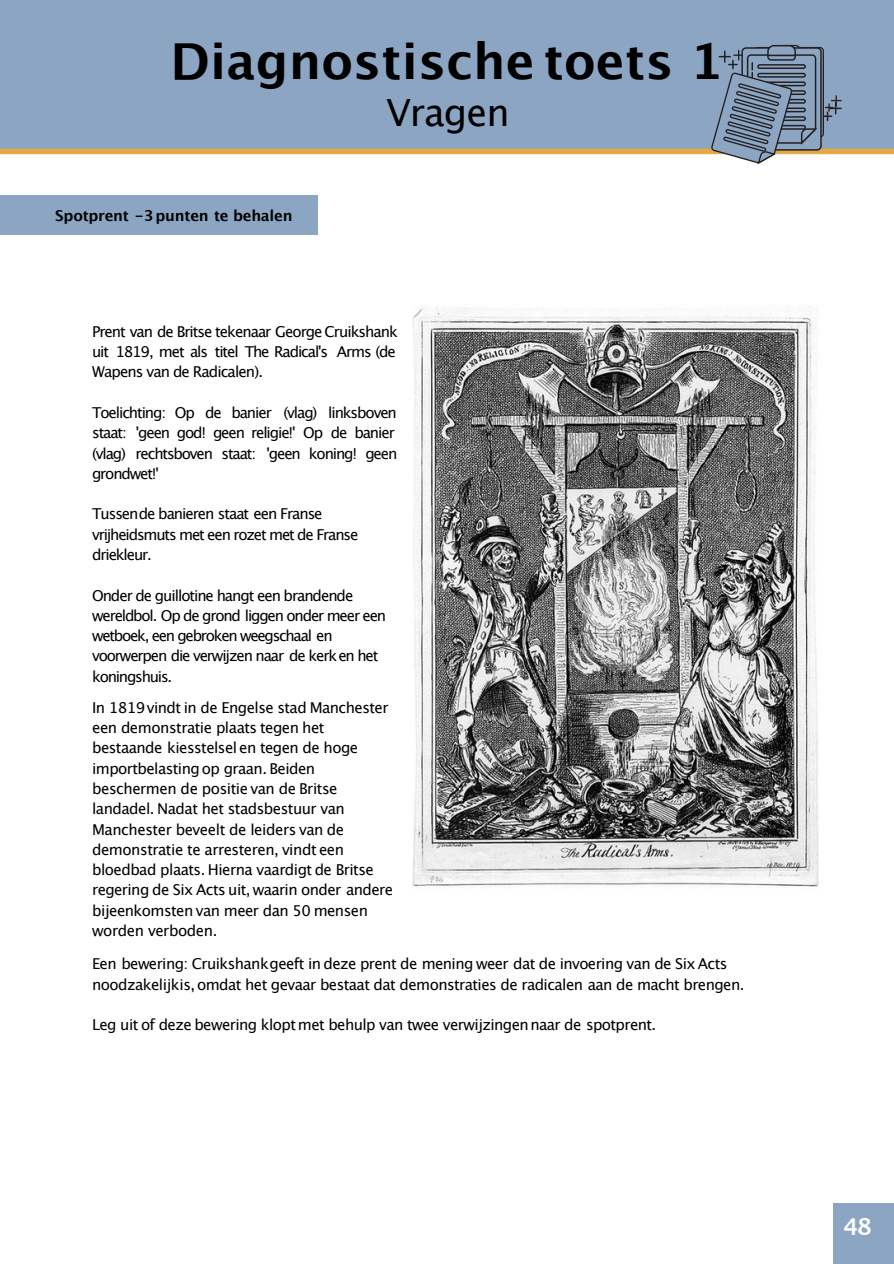
<style>
.page{position:relative;width:894px;height:1264px;background:#fff}
.page>*{position:absolute;margin:0;border:0;box-sizing:border-box;transform-origin:0 0}
.t1{font:700 49.5px "Lucida Grande";letter-spacing:.005em;color:#000}
.t2{font:37.5px "Lucida Grande";letter-spacing:-.025em;color:#000}
.t3{font:700 23.25px "Lucida Grande";color:#fff}
.t4{font:15px/20.2px "Lucida Grande";letter-spacing:-.04em;color:#000}
.t5{font:15px/20.2px "Lucida Grande";letter-spacing:-.075em;color:#000}
.t6{font:15px/20.2px "Lucida Grande";letter-spacing:-.08em;color:#000}
.t7{font:15px/20.2px "Lucida Grande";letter-spacing:-.065em;color:#000}
.t8{font:700 15px "Lucida Grande";letter-spacing:-.015em;color:#000}
</style>
<div class="page">
<div style="left:832px;top:1202px;width:61px;height:61px;background:#8ba5c3"></div>
<div style="left:0;top:195px;width:317px;height:40px;background:#8ba5c3"></div>
<img style="left:412px;top:306px;width:407px;height:582px">
<div style="left:0;top:0;width:893px;height:152px;background:#8ba5c3"></div>
<div style="left:0;top:148px;width:893px;height:6px;background:#e2a947"></div>
<svg style="left:711px;top:45px;width:130px;height:119px"></svg>
<h1 class="t1" style="left:170px;top:40px;width:554px">Diagnostische toets 1</h1>
<h2 class="t2" style="left:386px;top:97px;width:125px">Vragen</h2>
<p class="t8" style="left:55px;top:209px;width:239px">Spotprent -3punten te behalen</p>
<p class="t7" style="left:92px;top:322px;width:307px">Prent van de Britse tekenaar George Cruikshank uit 1819, met als titel The Radical's Arms (de<br>Wapens van de Radicalen).</p>
<p class="t5" style="left:92px;top:403px;width:307px">Toelichting: Op de banier (vlag) linksboven staat: 'geen god! geen religie!' Op de banier (vlag) rechtsboven staat: 'geen koning! geen grondwet!'</p>
<p class="t5" style="left:92px;top:505px;width:268px">Tussende banieren staat een Franse vrijheidsmuts met een rozet met de Franse driekleur.</p>
<p class="t6" style="left:92px;top:586px;width:295px">Onder de guillotine hangt een brandende wereldbol. Op de grond liggen onder meer een wetboek, een gebroken weegschaal en voorwerpen die verwijzen naar de kerk en het koningshuis.</p>
<p class="t4" style="left:92px;top:698px;width:302px">In 1819vindt in de Engelse stad Manchester een demonstratie plaats tegen het bestaande kiesstelsel en tegen de hoge importbelasting op graan. Beiden beschermen de positie van de Britse landadel. Nadat het stadsbestuur van Manchester beveelt de leiders van de demonstratie te arresteren, vindt een bloedbad plaats. Hierna vaardigt de Britse regering de Six Acts uit, waarin onder andere bĳeenkomsten van meer dan 50 mensen worden verboden.</p>
<p class="t4" style="left:92px;top:954px;width:653px">Een bewering: Cruikshankgeeft in deze prent de mening weer dat de invoering van de Six Acts noodzakelĳkis, omdat het gevaar bestaat dat demonstraties de radicalen aan de macht brengen.</p>
<p class="t4" style="left:92px;top:1015px;width:565px">Leg uit of deze bewering klopt met behulp van twee verwĳzingennaar de spotprent.</p>
<h3 class="t3" style="left:842px;top:1216px;width:30px">48</h3>
<h3 class="t3" style="left:859px;top:1228px;width:18px">X974</h3>
</div>
